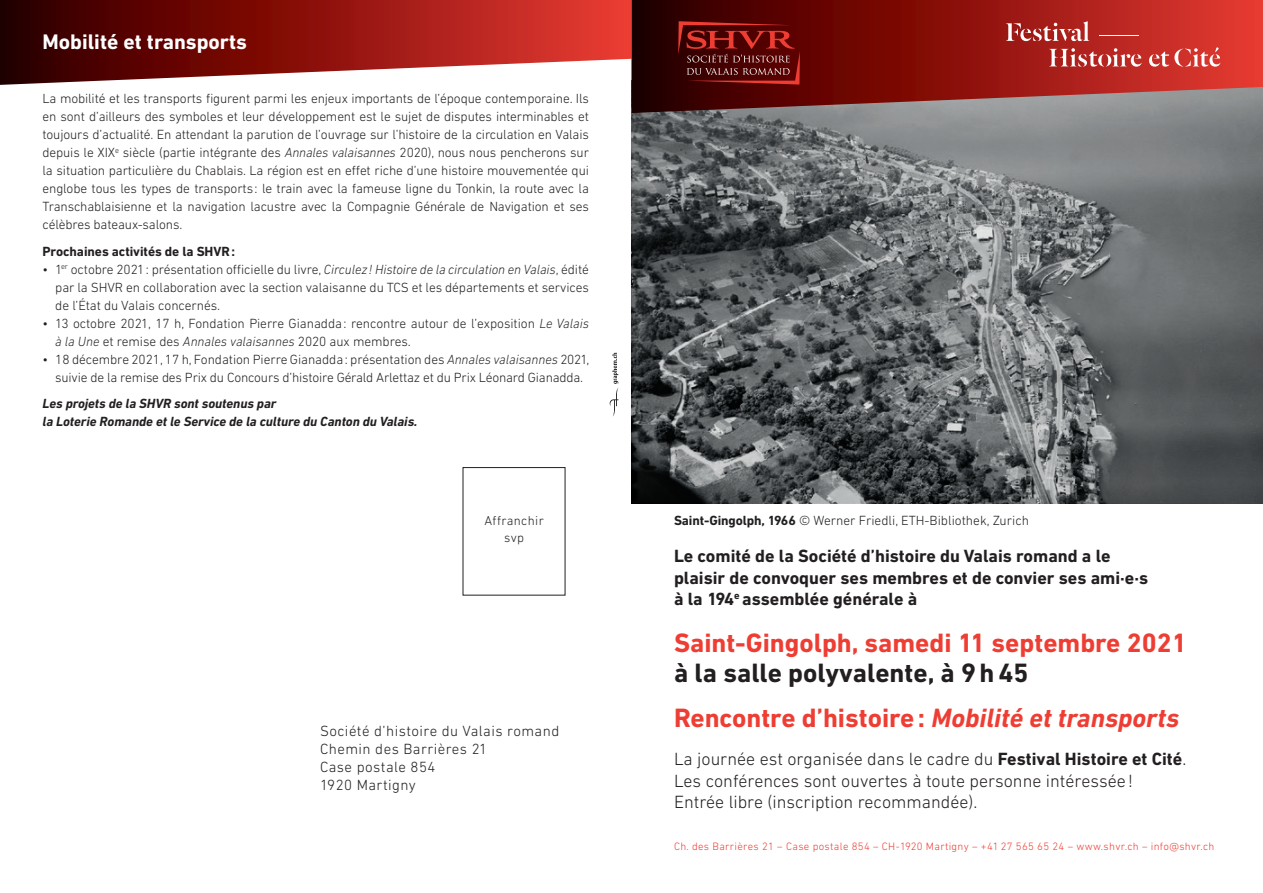
<style>
.page{position:relative;width:1263px;height:893px;background:#fff}
.page>*{position:absolute;margin:0;border:0;box-sizing:border-box;transform-origin:0 0}
.t1{font:700 27px/44.2px "DIN Next LT Pro";color:#231f20}
.t2{font:700 27px "DIN Next LT Pro";color:#ee3e34}
.t3{font:700 21.45px "DIN Next LT Pro";color:#fff}
.t4{font:300 18px/21.6px "DIN Next LT Pro";color:#231f20}
.t5{font:700 18px/21.6px "DIN Next LT Pro";color:#231f20}
.t6{font:300 15px/18px "DIN Next LT Pro";letter-spacing:.03em;color:#231f20}
.t7{font:300 13.5px/18px "DIN Next LT Pro";letter-spacing:-.005em;color:#231f20;text-align:justify}
.t8{font:italic 700 13.5px/18px "DIN Next LT Pro";letter-spacing:-.005em;color:#231f20}
.t9{font:700 13.5px "DIN Next LT Pro";letter-spacing:-.005em;color:#231f20}
.t10{font:300 13.05px/16.5px "DIN Next LT Pro";letter-spacing:.03em;color:#231f20;text-align:center}
.t11{font:300 10.8px "DIN Next LT Pro";letter-spacing:.03em;color:#ee3e34}
.s1{font-style:italic}
.s2{font-weight:700}
.s3{color:#ee3e34}
.s4{font-style:italic;color:#ee3e34}
</style>
<div class="page">
<svg style="left:0;top:0;width:631px;height:85px;background:#983734"></svg>
<svg style="left:610px;top:353px;width:9px;height:64px"></svg>
<img style="left:631px;top:113px;width:632px;height:391px">
<svg style="left:631px;top:0;width:632px;height:113px;background:#882622"></svg>
<svg style="left:678px;top:21px;width:122px;height:64px;background:#6b1412"></svg>
<hr style="left:1099px;top:35px;width:40px;height:1px;background:#fff">
<svg style="left:1149px;top:47px;width:71px;height:20px"></svg>
<svg style="left:1049px;top:48px;width:93px;height:19px"></svg>
<svg style="left:1006px;top:21px;width:83px;height:20px"></svg>
<h2 class="t3" style="left:43px;top:30px;width:206px">Mobilité et transports</h2>
<p class="t7" style="left:43px;top:90px;width:548px">La mobilité et les transports figurent parmi les enjeux importants de l’époque contemporaine. Ils en sont d’ailleurs des symboles et leur développement est le sujet de disputes interminables et toujours d’actualité. En attendant la parution de l’ouvrage sur l’histoire de la circulation en Valais depuis le XIX<sup>e</sup> siècle (partie intégrante des <span class="s1">Annales valaisannes</span> 2020), nous nous pencherons sur la situation particulière du Chablais. La région est en effet riche d’une histoire mouvementée qui englobe tous les types de transports: le train avec la fameuse ligne du Tonkin, la route avec la Transchablaisienne et la navigation lacustre avec la Compagnie Générale de Navigation et ses célèbres bateaux-salons.</p>
<p class="t9" style="left:43px;top:243px;width:194px">Prochaines activités de la SHVR:</p>
<p class="t7" style="left:55px;top:260px;width:535px;text-indent:-13px">• 1<sup>er</sup> octobre 2021: présentation officielle du livre, <span class="s1">Circulez ! Histoire de la circulation en Valais</span>, édité par la SHVR en collaboration avec la section valaisanne du TCS et les départements et services de l’État du Valais concernés.</p>
<p class="t7" style="left:55px;top:314px;width:535px;text-indent:-13px">• 13 octobre 2021, 17 h, Fondation Pierre Gianadda: rencontre autour de l’exposition <span class="s1">Le Valais à la Une</span> et remise des <span class="s1">Annales valaisannes</span> 2020 aux membres.</p>
<p class="t7" style="left:43px;top:350px;width:548px;text-align:center">• 18 décembre 2021, 17 h, Fondation Pierre Gianadda: présentation des <span class="s1">Annales valaisannes</span> 2021, suivie de la remise des Prix du Concours d’histoire Gérald Arlettaz et du Prix Léonard Gianadda.</p>
<p class="t8" style="left:43px;top:395px;width:376px">Les projets de la SHVR sont soutenus par<br>la Loterie Romande et le Service de la culture du Canton du Valais.</p>
<p class="t10" style="left:484px;top:512px;width:61px">Affranchir svp</p>
<p class="t6" style="left:320px;top:721px;width:241px">Société d’histoire du Valais romand<br>Chemin des Barrières 21<br>Case postale 854<br>1920 Martigny</p>
<p class="t7" style="left:674px;top:511px;width:357px"><span class="s2">Saint-Gingolph, 1966</span> © Werner Friedli, ETH-Bibliothek, Zurich</p>
<h3 class="t5" style="left:674px;top:545px;width:476px">Le comité de la Société d’histoire du Valais romand a le plaisir de convoquer ses membres et de convier ses ami·e·s à la 194<sup>e</sup> assemblée générale à</h3>
<h1 class="t2" style="left:674px;top:627px;width:514px">Saint-Gingolph, samedi 11 septembre 2021</h1>
<h1 class="t1" style="left:674px;top:651px;width:507px">à la salle polyvalente, à 9h 45<br><span class="s3">Rencontre d’histoire:</span> <span class="s4">Mobilité et transports</span></h1>
<h3 class="t4" style="left:674px;top:748px;width:514px">La journée est organisée dans le cadre du <span class="s2">Festival Histoire et Cité</span>.<br>Les conférences sont ouvertes à toute personne intéressée!<br>Entrée libre (inscription recommandée).</h3>
<p class="t11" style="left:674px;top:840px;width:542px">Ch. des Barrières 21 – Case postale 854 – CH-1920 Martigny – +41 27 565 65 24 – www.shvr.ch – info@shvr.ch</p>
</div>
